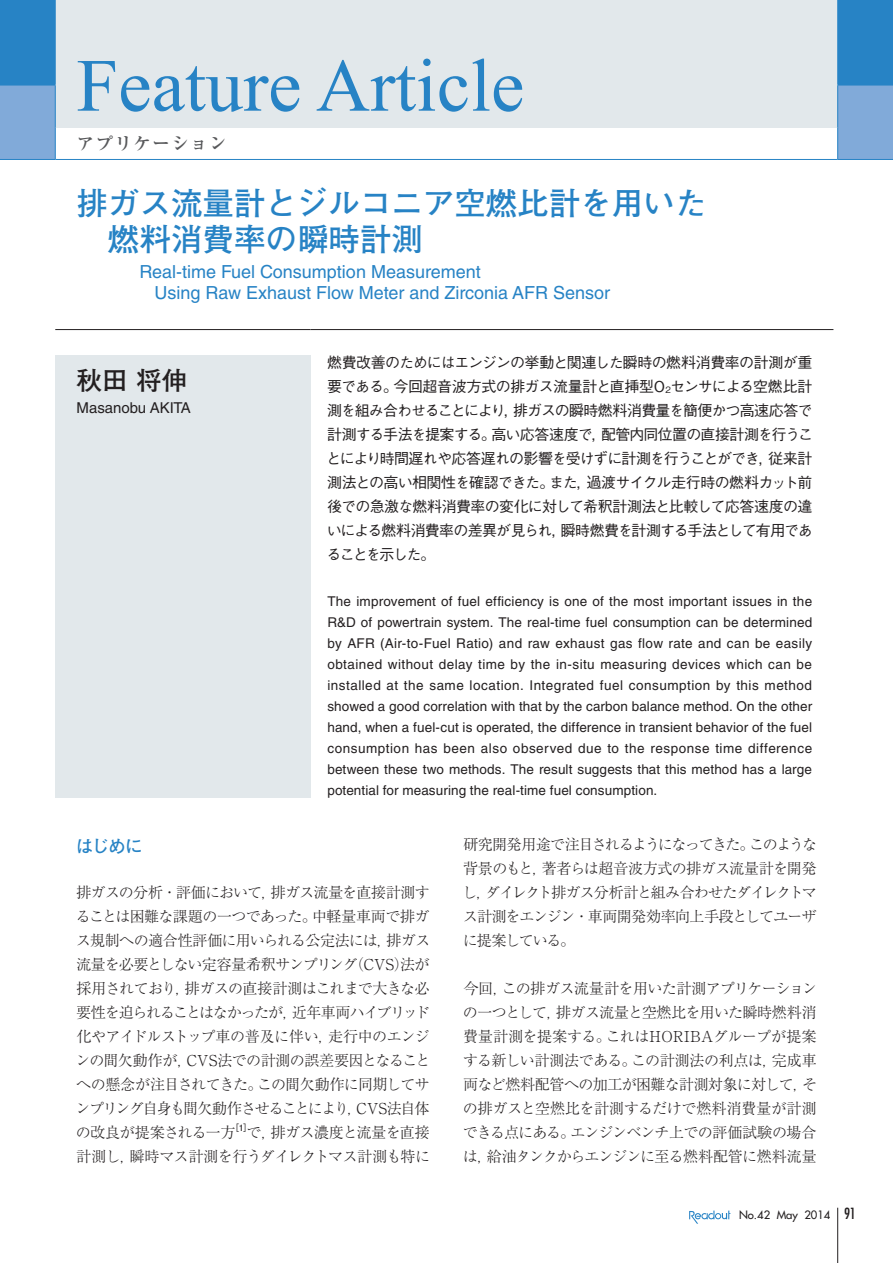
<style>
.page{position:relative;width:893px;height:1263px;background:#fff}
.page>*{position:absolute;margin:0;border:0;box-sizing:border-box;transform-origin:0 0}
.t1{font:75px "Times New Roman";color:#2783c5}
.t2{font:700 31.5px/36px "Futo Go B101 Pro";color:#2783c5}
.t3{font:700 25.5px "Futo Go B101 Pro";color:#231f20}
.t4{font:18px/21px "Helvetica LT Std";color:#2783c5}
.t5{font:700 18px "Ryumin Pro";letter-spacing:.05em;color:#57585a}
.t6{font:700 18px "Futo Go B101 Pro";color:#2783c5}
.t7{font:300 15px/24px "Ryumin Pro";letter-spacing:-.055em;color:#231f20;text-align:justify}
.t8{font:500 15px/24px "Gothic BBB Pro";letter-spacing:-.075em;color:#231f20;text-align:justify}
.t9{font:15px "Helvetica LT Std";color:#231f20}
.t10{font:13.5px/21px "Helvetica LT Std";letter-spacing:.01em;color:#231f20;text-align:justify}
.t11{font:11.25px "Futura";color:#231f20}
.t12{font:700 8.7px "Futo Go B101 Pro";color:#231f20}
.s1{font-size:8.7px}
.s2{font-stretch:condensed;font-size:15px}
</style>
<div class="page">
<hr style="left:837px;top:1208px;width:1px;height:55px;background:#231f20">
<svg style="left:689px;top:1210px;width:41px;height:14px"></svg>
<div style="left:0;top:0;width:893px;height:85px;background:#2783c5"></div>
<div style="left:55px;top:0;width:783px;height:128px;background:#e2e8eb"></div>
<svg style="left:0;top:86px;width:893px;height:73px"></svg>
<hr style="left:55px;top:0;width:1px;height:85px;background:#2783c5">
<hr style="left:837px;top:0;width:1px;height:85px;background:#2783c5">
<hr style="left:0;top:85px;width:56px;height:1px;background:#2783c5">
<hr style="left:55px;top:85px;width:1px;height:43px;background:#2783c5">
<hr style="left:837px;top:85px;width:1px;height:43px;background:#2783c5">
<hr style="left:837px;top:85px;width:56px;height:1px;background:#2783c5">
<hr style="left:0;top:159px;width:55px;height:1px;background:#2783c5">
<hr style="left:55px;top:128px;width:1px;height:31px;background:#2783c5">
<hr style="left:55px;top:159px;width:783px;height:1px;background:#2783c5">
<hr style="left:837px;top:128px;width:1px;height:31px;background:#2783c5">
<hr style="left:838px;top:159px;width:55px;height:1px;background:#2783c5">
<div style="left:55px;top:355px;width:255px;height:443px;background:#e2e8eb"></div>
<hr style="left:55px;top:329px;width:255px;height:1px;background:#231f20">
<hr style="left:310px;top:329px;width:523px;height:1px;background:#231f20">
<h1 class="t1" style="left:77px;top:35px;width:449px">Feature Article</h1>
<h3 class="t5" style="left:77px;top:129px;width:152px">アプリケーション</h3>
<h2 class="t2" style="left:77px;top:181px;width:631px">排ガス流量計とジルコニア空燃比計を用いた　燃料消費率の瞬時計測</h2>
<h3 class="t4" style="left:155px;top:261px;width:457px;text-indent:-15px">Real-time Fuel Consumption Measurement<br>Using Raw Exhaust Flow Meter and Zirconia AFR Sensor</h3>
<h3 class="t3" style="left:77px;top:360px;width:112px">秋田 将伸</h3>
<p class="t9" style="left:77px;top:399px;width:116px">Masanobu AKITA</p>
<p class="t8" style="left:326px;top:349px;width:488px">燃費改善のためにはエンジンの挙動と関連した瞬時の燃料消費率の計測が重要である。今回超音波方式の排ガス流量計と直挿型O<span class="s1">2</span>センサによる空燃比計測を組み合わせることにより，排ガスの瞬時燃料消費量を簡便かつ高速応答で計測する手法を提案する。高い応答速度で，配管内同位置の直接計測を行うことにより時間遅れや応答遅れの影響を受けずに計測を行うことができ，従来計測法との高い相関性を確認できた。また，過渡サイクル走行時の燃料カット前後での急激な燃料消費率の変化に対して希釈計測法と比較して応答速度の違いによる燃料消費率の差異が見られ，瞬時燃費を計測する手法として有用であることを示した。</p>
<p class="t10" style="left:327px;top:591px;width:486px">The improvement of fuel efficiency is one of the most important issues in the R&amp;D of powertrain system. The real-time fuel consumption can be determined by AFR (Air-to-Fuel Ratio) and raw exhaust gas flow rate and can be easily obtained without delay time by the in-situ measuring devices which can be installed at the same location. Integrated fuel consumption by this method showed a good correlation with that by the carbon balance method. On the other hand, when a fuel-cut is operated, the difference in transient behavior of the fuel consumption has been also observed due to the response time difference between these two methods. The result suggests that this method has a large potential for measuring the real-time fuel consumption.</p>
<h3 class="t6" style="left:76px;top:832px;width:68px">はじめに</h3>
<p class="t7" style="left:76px;top:879px;width:357px">排ガスの分析・評価において，排ガス流量を直接計測することは困難な課題の一つであった。中軽量車両で排ガス規制への適合性評価に用いられる公定法には，排ガス流量を必要としない定容量希釈サンプリング（CVS）法が採用されており，排ガスの直接計測はこれまで大きな必要性を迫られることはなかったが，近年車両ハイブリッド化やアイドルストップ車の普及に伴い，走行中のエンジンの間欠動作が，CVS法での計測の誤差要因となることへの懸念が注目されてきた。この間欠動作に同期してサンプリング自身も間欠動作させることにより，CVS法自体の改良が提案される一方</p>
<p class="t12" style="left:230px;top:1121px;width:23px">［1］</p>
<p class="t7" style="left:76px;top:1119px;width:355px;text-align:right">で，排ガス濃度と流量を直接<br>計測し，瞬時マス計測を行うダイレクトマス計測も特に</p>
<p class="t7" style="left:462px;top:831px;width:356px">研究開発用途で注目されるようになってきた。このような背景のもと，著者らは超音波方式の排ガス流量計を開発し，ダイレクト排ガス分析計と組み合わせたダイレクトマス計測をエンジン・車両開発効率向上手段としてユーザに提案している。</p>
<p class="t7" style="left:463px;top:975px;width:356px">今回，この排ガス流量計を用いた計測アプリケーションの一つとして，排ガス流量と空燃比を用いた瞬時燃料消費量計測を提案する。これはHORIBAグループが提案する新しい計測法である。この計測法の利点は，完成車両など燃料配管への加工が困難な計測対象に対して，その排ガスと空燃比を計測するだけで燃料消費量が計測できる点にある。エンジンベンチ上での評価試験の場合は，給油タンクからエンジンに至る燃料配管に燃料流量</p>
<p class="t11" style="left:739px;top:1208px;width:119px">No.42 May 2014 <span class="s2">91</span></p>
</div>
